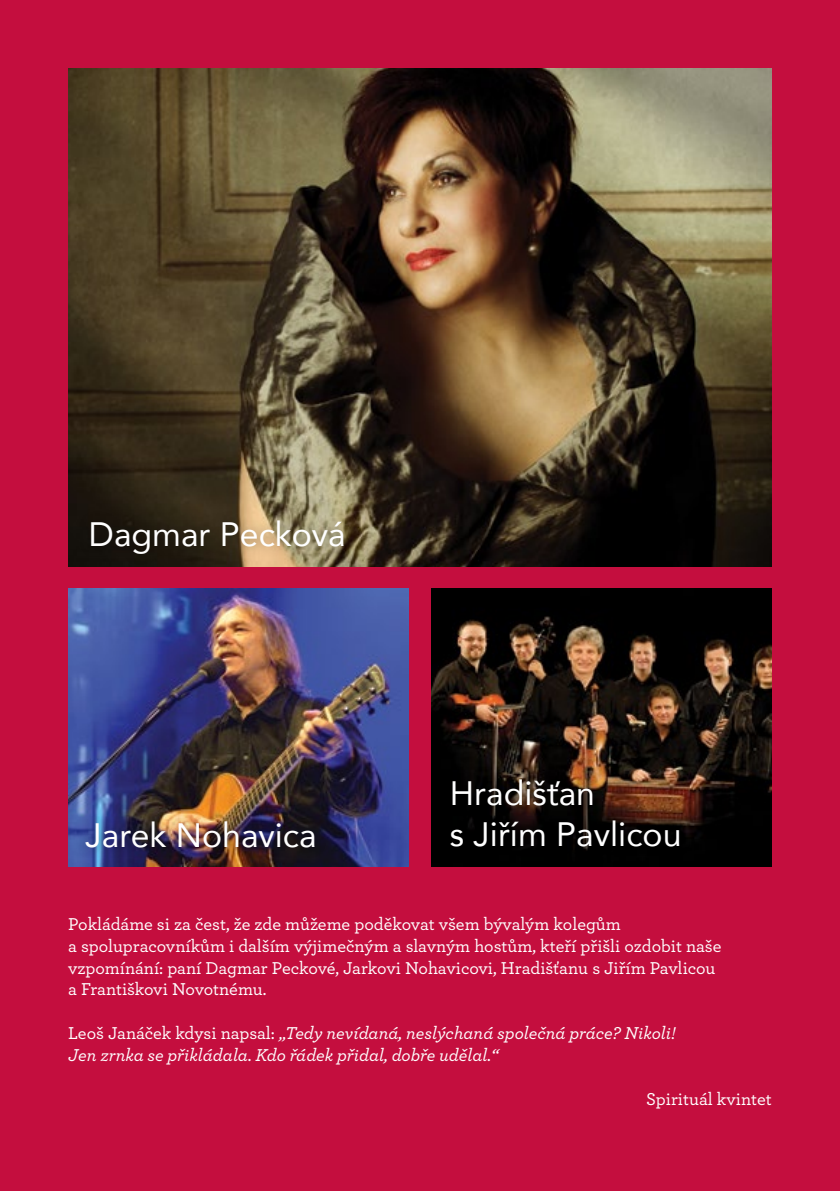
<style>
.page{position:relative;width:840px;height:1191px;background:#fff}
.page>*{position:absolute;margin:0;border:0;box-sizing:border-box;transform-origin:0 0}
.t1{font:33.8px/40.6px "Avenir";color:#fff}
.t2{font:500 18px/21.6px "Archer";color:#fff}
.t3{font:italic 500 18px/21.6px "Archer";color:#fff}
.s1{font-style:normal}
</style>
<div class="page">
<div style="left:0;top:0;width:839px;height:1191px;background:#c40e3e"></div>
<img style="left:68px;top:68px;width:703px;height:498px">
<div style="left:79px;top:509px;width:276px;height:56px;background:#000;opacity:.36"></div>
<img style="left:68px;top:588px;width:340px;height:278px">
<div style="left:75px;top:810px;width:252px;height:48px;background:#000;opacity:.36"></div>
<img style="left:431px;top:588px;width:340px;height:278px">
<div style="left:439px;top:768px;width:252px;height:89px;background:#000;opacity:.36"></div>
<h1 class="t1" style="left:89px;top:513px;width:258px">Dagmar Pecková</h1>
<h1 class="t1" style="left:86px;top:813px;width:232px">Jarek Nohavica</h1>
<h1 class="t1" style="left:449px;top:772px;width:233px">Hradišťan<br>s Jiřím Pavlicou</h1>
<p class="t2" style="left:68px;top:912px;width:654px">Pokládáme si za čest, že zde můžeme poděkovat všem bývalým kolegům<br>a spolupracovníkům i dalším výjimečným a slavným hostům, kteří přišli ozdobit naše vzpomínání: paní Dagmar Peckové, Jarkovi Nohavicovi, Hradišťanu s Jiřím Pavlicou a Františkovi Novotnému.</p>
<p class="t3" style="left:68px;top:1021px;width:608px"><span class="s1">Leoš Janáček kdysi napsal:</span> „Tedy nevídaná, neslýchaná společná práce? Nikoli!<br>Jen zrnka se přikládala. Kdo řádek přidal, dobře udělal.“</p>
<p class="t2" style="left:645px;top:1087px;width:127px">Spirituál kvintet</p>
</div>
